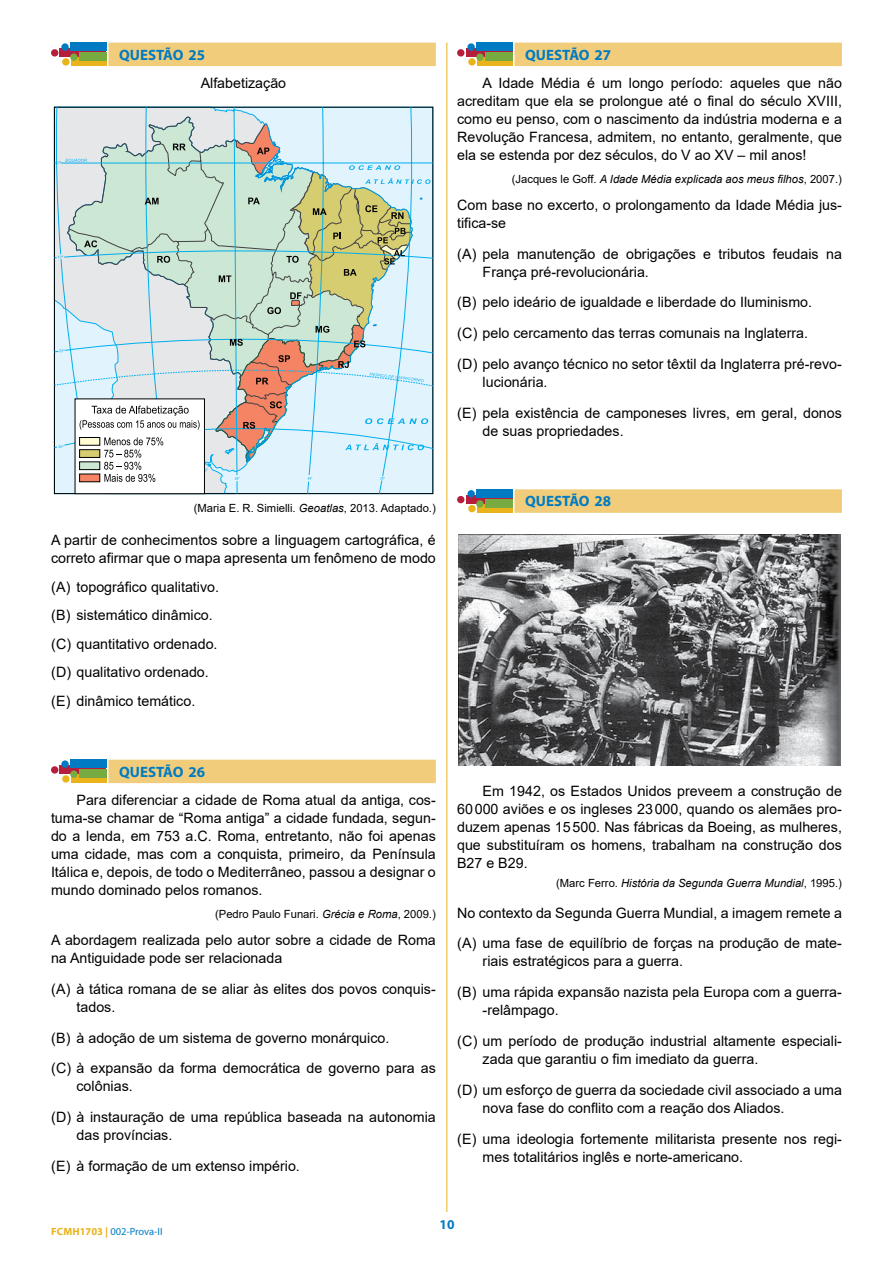
<style>
.page{position:relative;width:893px;height:1263px;background:#fff}
.page>*{position:absolute;margin:0;border:0;box-sizing:border-box;transform-origin:0 0}
.t1{font:700 15px "Myriad Pro";color:#007bc3}
.t2{font:14.25px/18px "Arial";color:#000}
.t3{font:700 13.5px "Myriad Pro";color:#007bc3}
.t4{font:italic 11.25px "Arial";color:#000}
.t5{font:11.25px "Arial";color:#000}
.t6{font:10.5px "Myriad Pro";letter-spacing:-.005em;color:#007bc3}
.s1{font-style:normal}
.s2{font-style:italic}
.s3{font-weight:700;color:#e9b31c}
</style>
<div class="page">
<hr style="left:446px;top:43px;width:1px;height:1169px;background:#e9b31c">
<div style="left:514px;top:43px;width:328px;height:23px;background:#f1cd7b"></div>
<div style="left:514px;top:489px;width:328px;height:24px;background:#f1cd7b"></div>
<img style="left:458px;top:534px;width:383px;height:231px">
<svg style="left:466px;top:48px;width:46px;height:9px"></svg>
<div style="left:457px;top:49px;width:7px;height:8px;background:#b51f3c;border-radius:50%"></div>
<div style="left:477px;top:57px;width:35px;height:9px;background:#e9b31c"></div>
<div style="left:468px;top:58px;width:8px;height:8px;background:#e9b31c;border-radius:50%"></div>
<div style="left:476px;top:43px;width:36px;height:8px;background:#007bc3"></div>
<div style="left:467px;top:43px;width:8px;height:8px;background:#007bc3;border-radius:50%"></div>
<div style="left:485px;top:53px;width:27px;height:8px;background:#78aa42"></div>
<div style="left:476px;top:53px;width:8px;height:8px;background:#78aa42;border-radius:50%"></div>
<div style="left:466px;top:495px;width:46px;height:9px;background:#b51f3c"></div>
<div style="left:457px;top:496px;width:7px;height:7px;background:#b51f3c;border-radius:50%"></div>
<div style="left:477px;top:504px;width:35px;height:9px;background:#e9b31c"></div>
<div style="left:468px;top:505px;width:8px;height:7px;background:#e9b31c;border-radius:50%"></div>
<div style="left:476px;top:489px;width:36px;height:9px;background:#007bc3"></div>
<div style="left:467px;top:490px;width:8px;height:7px;background:#007bc3;border-radius:50%"></div>
<div style="left:485px;top:499px;width:27px;height:9px;background:#78aa42"></div>
<div style="left:476px;top:500px;width:8px;height:8px;background:#78aa42;border-radius:50%"></div>
<div style="left:108px;top:43px;width:328px;height:23px;background:#f1cd7b"></div>
<div style="left:108px;top:760px;width:328px;height:23px;background:#f1cd7b"></div>
<svg style="left:54px;top:107px;width:379px;height:387px;background:#cbdce4"></svg>
<div style="left:75px;top:399px;width:129px;height:95px;background:#fff"></div>
<div style="left:75px;top:398px;width:130px;height:96px;border:1px solid #000"></div>
<svg style="left:54px;top:120px;width:379px;height:362px;background:#cddbd4"></svg>
<svg style="left:60px;top:48px;width:46px;height:9px"></svg>
<div style="left:51px;top:49px;width:7px;height:8px;background:#b51f3c;border-radius:50%"></div>
<div style="left:71px;top:57px;width:35px;height:9px;background:#e9b31c"></div>
<div style="left:62px;top:58px;width:8px;height:8px;background:#e9b31c;border-radius:50%"></div>
<div style="left:70px;top:43px;width:36px;height:8px;background:#007bc3"></div>
<div style="left:61px;top:43px;width:8px;height:8px;background:#007bc3;border-radius:50%"></div>
<div style="left:79px;top:53px;width:27px;height:8px;background:#78aa42"></div>
<div style="left:70px;top:53px;width:8px;height:8px;background:#78aa42;border-radius:50%"></div>
<svg style="left:60px;top:765px;width:46px;height:9px"></svg>
<div style="left:51px;top:766px;width:7px;height:8px;background:#b51f3c;border-radius:50%"></div>
<div style="left:71px;top:774px;width:35px;height:9px;background:#e9b31c"></div>
<div style="left:62px;top:775px;width:8px;height:8px;background:#e9b31c;border-radius:50%"></div>
<div style="left:70px;top:759px;width:36px;height:9px;background:#007bc3"></div>
<div style="left:61px;top:760px;width:8px;height:8px;background:#007bc3;border-radius:50%"></div>
<div style="left:79px;top:770px;width:27px;height:8px;background:#78aa42"></div>
<div style="left:70px;top:770px;width:8px;height:8px;background:#78aa42;border-radius:50%"></div>
<p class="t1" style="left:119px;top:45px;width:88px">QUESTÃO 25</p>
<p class="t2" style="left:201px;top:74px;width:87px">Alfabetização</p>
<p class="t1" style="left:525px;top:45px;width:88px">QUESTÃO 27</p>
<p class="t2" style="left:457px;top:74px;width:386px;text-align:justify;text-indent:26px">A Idade Média é um longo período: aqueles que não acreditam que ela se prolongue até o final do século XVIII, como eu penso, com o nascimento da indústria moderna e a Revolução Francesa, admitem, no entanto, geralmente, que ela se estenda por dez séculos, do V ao XV – mil anos!</p>
<p class="t4" style="left:512px;top:172px;width:332px"><span class="s1">(Jacques le Goff.</span> A Idade Média explicada aos meus filhos<span class="s1">, 2007.)</span></p>
<p class="t2" style="left:457px;top:196px;width:386px">Com base no excerto, o prolongamento da Idade Média jus&shy;tifica-se</p>
<p class="t2" style="left:483px;top:245px;width:361px;text-indent:-26px">(A) pela manutenção de obrigações e tributos feudais na<br>França pré-revolucionária.</p>
<p class="t2" style="left:457px;top:287px;width:386px;line-height:30.8px">(B) pelo ideário de igualdade e liberdade do Iluminismo.<br>(C) pelo cercamento das terras comunais na Inglaterra.<br>(D) pelo avanço técnico no setor têxtil da Inglaterra pré-revo-</p>
<p class="t2" style="left:457px;top:366px;width:386px;line-height:30.8px;text-indent:26px">lucionária.<br>(E) pela existência de camponeses livres, em geral, donos</p>
<p class="t2" style="left:483px;top:422px;width:142px">de suas propriedades.</p>
<p class="t5" style="left:194px;top:500px;width:243px">(Maria E. R. Simielli. <span class="s2">Geoatlas</span>, 2013. Adaptado.)</p>
<p class="t2" style="left:51px;top:531px;width:386px">A partir de conhecimentos sobre a linguagem cartográfica, é correto afirmar que o mapa apresenta um fenômeno de modo</p>
<p class="t2" style="left:51px;top:572px;width:170px;line-height:28.7px">(A) topográfico qualitativo. (B) sistemático dinâmico. (C) quantitativo ordenado. (D) qualitativo ordenado. (E) dinâmico temático.</p>
<p class="t1" style="left:119px;top:762px;width:88px">QUESTÃO 26</p>
<p class="t2" style="left:51px;top:791px;width:386px;text-align:justify;text-indent:26px">Para diferenciar a cidade de Roma atual da antiga, cos&shy;tuma-se chamar de “Roma antiga” a cidade fundada, segun&shy;do a lenda, em 753 a.C. Roma, entretanto, não foi apenas uma cidade, mas com a conquista, primeiro, da Península Itálica e, depois, de todo o Mediterrâneo, passou a designar o mundo dominado pelos romanos.</p>
<p class="t5" style="left:215px;top:907px;width:222px">(Pedro Paulo Funari. <span class="s2">Grécia e Roma</span>, 2009.)</p>
<p class="t2" style="left:51px;top:931px;width:386px">A abordagem realizada pelo autor sobre a cidade de Roma na Antiguidade pode ser relacionada</p>
<p class="t2" style="left:77px;top:980px;width:361px;text-indent:-26px">(A) à tática romana de se aliar às elites dos povos conquis&shy;tados.</p>
<p class="t2" style="left:51px;top:1022px;width:386px;line-height:30.8px">(B) à adoção de um sistema de governo monárquico.<br>(C) à expansão da forma democrática de governo para as</p>
<p class="t2" style="left:51px;top:1071px;width:386px;line-height:30.8px;text-indent:26px">colônias.<br>(D) à instauração de uma república baseada na autonomia</p>
<p class="t2" style="left:51px;top:1119px;width:250px;line-height:30.8px;text-indent:26px">das províncias.<br>(E) à formação de um extenso império.</p>
<p class="t1" style="left:525px;top:491px;width:88px">QUESTÃO 28</p>
<p class="t2" style="left:457px;top:782px;width:386px;text-align:justify;text-indent:26px">Em 1942, os Estados Unidos preveem a construção de 60000 aviões e os ingleses 23000, quando os alemães pro&shy;duzem apenas 15500. Nas fábricas da Boeing, as mulheres, que substituíram os homens, trabalham na construção dos B27 e B29.</p>
<p class="t4" style="left:556px;top:876px;width:287px"><span class="s1">(Marc Ferro.</span> História da Segunda Guerra Mundial<span class="s1">, 1995.)</span></p>
<p class="t2" style="left:457px;top:897px;width:386px;line-height:30.8px">No contexto da Segunda Guerra Mundial, a imagem remete a (A) uma fase de equilíbrio de forças na produção de mate-</p>
<p class="t2" style="left:457px;top:946px;width:386px;line-height:30.8px;text-indent:26px">riais estratégicos para a guerra.<br>(B) uma rápida expansão nazista pela Europa com a guerra-</p>
<p class="t2" style="left:457px;top:995px;width:385px;line-height:30.8px;text-indent:26px">-relâmpago.<br>(C) um período de produção industrial altamente especiali-</p>
<p class="t2" style="left:457px;top:1043px;width:386px;line-height:30.8px;text-indent:26px">zada que garantiu o fim imediato da guerra.<br>(D) um esforço de guerra da sociedade civil associado a uma</p>
<p class="t2" style="left:457px;top:1092px;width:386px;line-height:30.8px;text-indent:26px">nova fase do conflito com a reação dos Aliados.<br>(E) uma ideologia fortemente militarista presente nos regi-</p>
<p class="t2" style="left:483px;top:1147px;width:262px">mes totalitários inglês e norte-americano.</p>
<p class="t6" style="left:51px;top:1225px;width:113px"><span class="s3">fcmh1703 |</span> 002-Prova-II</p>
<p class="t3" style="left:440px;top:1216px;width:16px">10</p>
</div>
